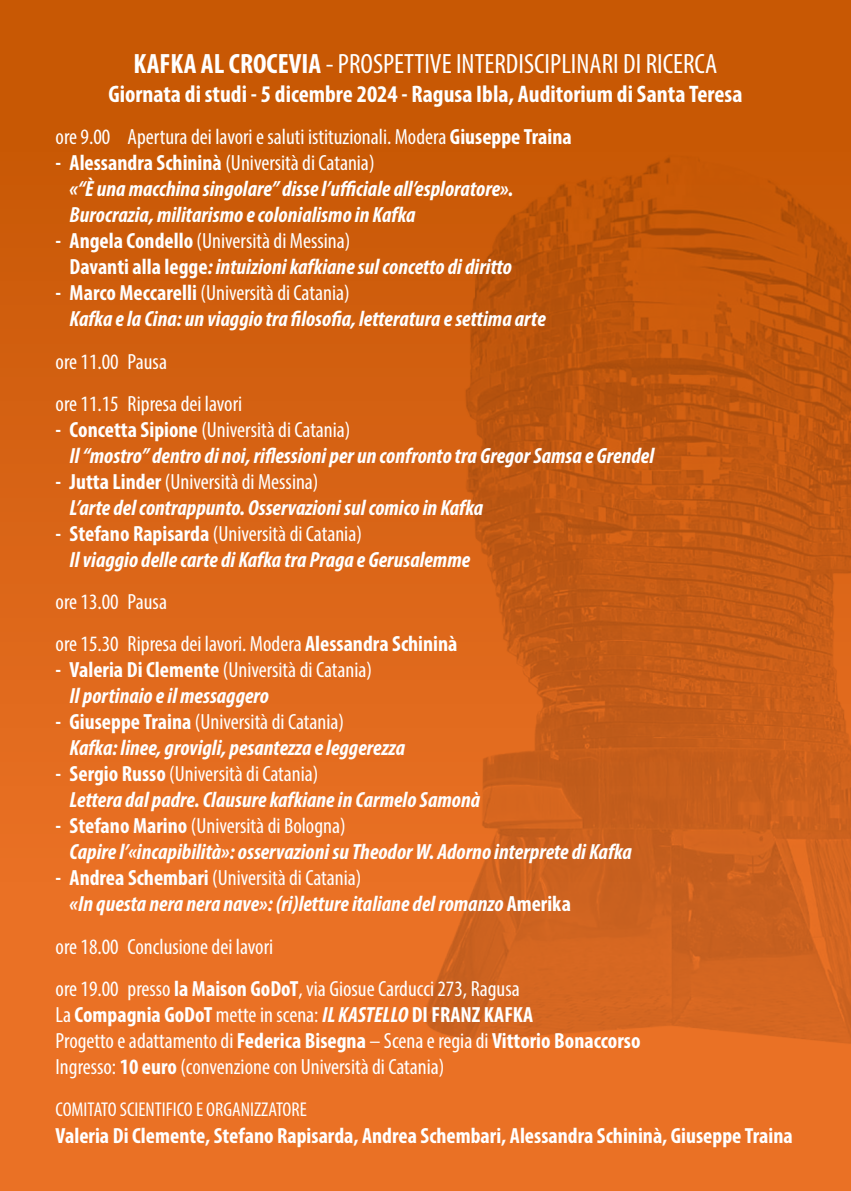
<style>
.page{position:relative;width:851px;height:1191px;background:#fff}
.page>*{position:absolute;margin:0;border:0;box-sizing:border-box;transform-origin:0 0}
.t1{font:condensed 28px "Myriad Pro";color:#fff}
.t2{font:700 condensed 24px "Myriad Pro";color:#fff}
.t3{font:italic 700 condensed 22px/26px "Myriad Pro";color:#fff}
.t4{font:condensed 22px/42px "Myriad Pro";color:#fff}
.t5{font:700 condensed 22px "Myriad Pro";color:#fff}
.t6{font:condensed 20px "Myriad Pro";color:#fff}
.s1{font-weight:700}
.s2{font-style:normal}
.s3{font-weight:400;font-style:normal}
.s4{font-weight:700;font-style:italic}
</style>
<div class="page">
<div style="left:0;top:0;width:850px;height:1191px;background:linear-gradient(to bottom,#c55603,#f1762c)"></div>
<img style="left:422px;top:154px;width:428px;height:890px">
<p class="t1" style="left:134px;top:47px;width:585px"><span class="s1">KAFKA AL CROCEVIA</span> - PROSPETTIVE INTERDISCIPLINARI DI RICERCA</p>
<p class="t2" style="left:108px;top:79px;width:635px">Giornata di studi - 5 dicembre 2024 - Ragusa Ibla, Auditorium di Santa Teresa</p>
<p class="t4" style="left:56px;top:116px;width:517px">ore 9.00 Apertura dei lavori e saluti istituzionali. Modera <span class="s1">Giuseppe Traina</span></p>
<p class="t3" style="left:70px;top:149px;width:445px;text-indent:-14px"><span class="s2">- Alessandra Schininà</span> <span class="s3">(Università di Catania)<br></span>«“È una macchina singolare” disse l’ufficiale all’esploratore».<br>Burocrazia, militarismo e colonialismo in Kafka</p>
<p class="t3" style="left:70px;top:227px;width:444px;text-indent:-14px"><span class="s2">- Angela Condello</span> <span class="s3">(Università di Messina)<br></span><span class="s2">Davanti alla legge</span>: intuizioni kafkiane sul concetto di diritto</p>
<p class="t3" style="left:70px;top:279px;width:477px;text-indent:-14px"><span class="s2">- Marco Meccarelli</span> <span class="s3">(Università di Catania)<br></span>Kafka e la Cina: un viaggio tra filosofia, letteratura e settima arte</p>
<p class="t4" style="left:56px;top:340px;width:188px">ore 11.00 Pausa<br>ore 11.15 Ripresa dei lavori</p>
<p class="t3" style="left:70px;top:416px;width:586px;text-indent:-14px"><span class="s2">- Concetta Sipione</span> <span class="s3">(Università di Catania)<br></span>Il “mostro” dentro di noi, riflessioni per un confronto tra Gregor Samsa e Grendel</p>
<p class="t3" style="left:70px;top:468px;width:415px;text-indent:-14px"><span class="s2">- Jutta Linder</span> <span class="s3">(Università di Messina)<br></span>L’arte del contrappunto. Osservazioni sul comico in Kafka</p>
<p class="t3" style="left:70px;top:520px;width:402px;text-indent:-14px"><span class="s2">- Stefano Rapisarda</span> <span class="s3">(Università di Catania)<br></span>Il viaggio delle carte di Kafka tra Praga e Gerusalemme</p>
<p class="t4" style="left:56px;top:581px;width:403px">ore 13.00 Pausa<br>ore 15.30 Ripresa dei lavori. Modera <span class="s1">Alessandra Schininà</span></p>
<p class="t3" style="left:70px;top:656px;width:304px;text-indent:-14px"><span class="s2">- Valeria Di Clemente</span> <span class="s3">(Università di Catania)<br></span>Il portinaio e il messaggero</p>
<p class="t3" style="left:70px;top:708px;width:337px;text-indent:-14px"><span class="s2">- Giuseppe Traina</span> <span class="s3">(Università di Catania)<br></span>Kafka: linee, grovigli, pesantezza e leggerezza</p>
<p class="t3" style="left:70px;top:760px;width:412px;text-indent:-14px"><span class="s2">- Sergio Russo</span> <span class="s3">(Università di Catania)<br></span>Lettera dal padre. Clausure kafkiane in Carmelo Samonà</p>
<p class="t3" style="left:70px;top:812px;width:564px;text-indent:-14px"><span class="s2">- Stefano Marino</span> <span class="s3">(Università di Bologna)<br></span>Capire l’«incapibilità»: osservazioni su Theodor W. Adorno interprete di Kafka</p>
<p class="t3" style="left:70px;top:864px;width:503px;text-indent:-14px"><span class="s2">- Andrea Schembari</span> <span class="s3">(Università di Catania)<br></span>«In questa nera nera nave»: (ri)letture italiane del romanzo <span class="s2">Amerika</span></p>
<p class="t4" style="left:56px;top:925px;width:465px">ore 18.00 Conclusione dei lavori<br>ore 19.00 presso <span class="s1">la Maison GoDoT</span>, via Giosue Carducci 273, Ragusa</p>
<p class="t4" style="left:56px;top:1001px;width:586px;line-height:26px">La <span class="s1">Compagnia GoDoT</span> mette in scena: <span class="s4">IL KASTELLO</span> <span class="s1">DI FRANZ KAFKA<br></span>Progetto e adattamento di <span class="s1">Federica Bisegna</span> – Scena e regia di <span class="s1">Vittorio Bonaccorso<br></span>Ingresso: <span class="s1">10 euro</span> (convenzione con Università di Catania)</p>
<p class="t6" style="left:56px;top:1097px;width:252px">COMITATO SCIENTIFICO E ORGANIZZATORE</p>
<p class="t5" style="left:56px;top:1121px;width:738px">Valeria Di Clemente, Stefano Rapisarda, Andrea Schembari, Alessandra Schininà, Giuseppe Traina</p>
</div>
